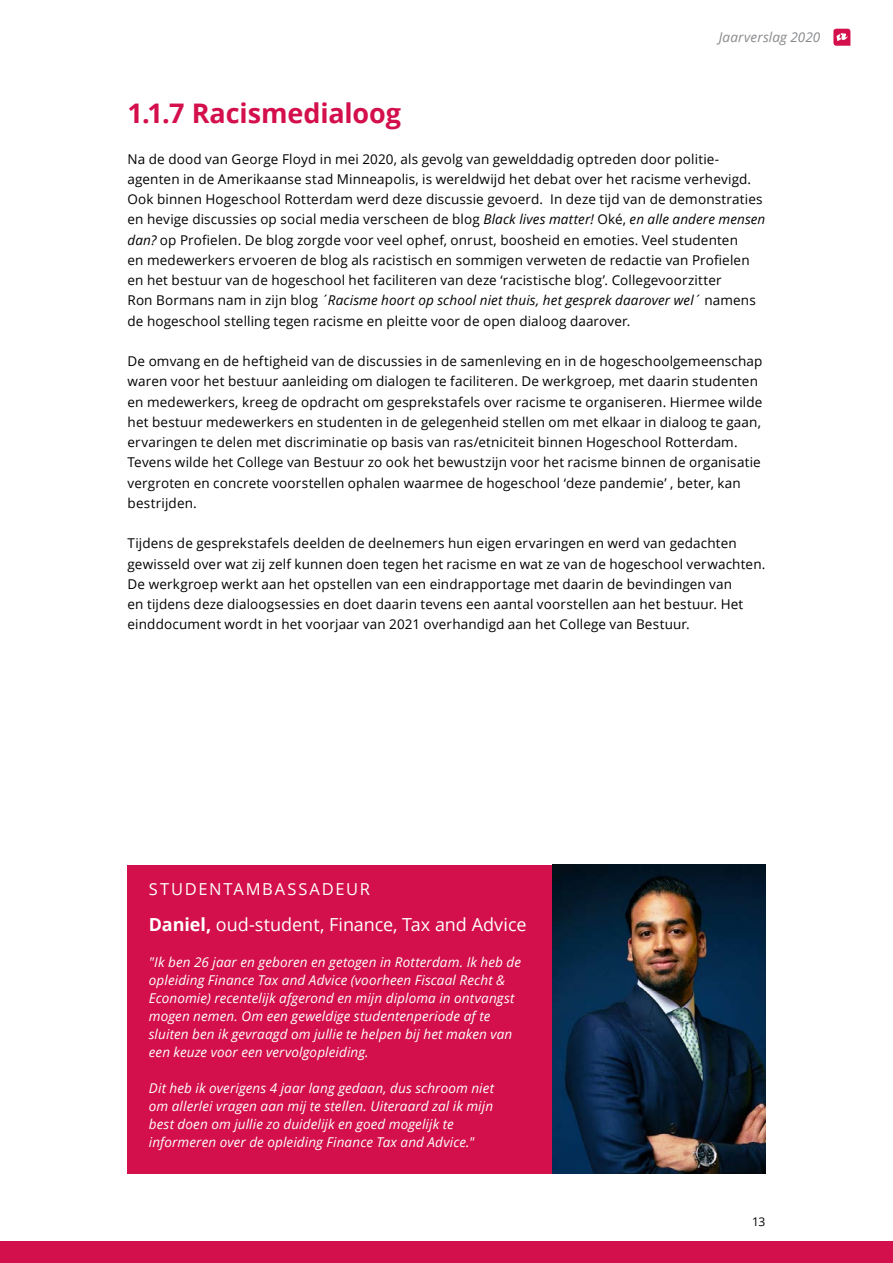
<style>
.page{position:relative;width:893px;height:1263px;background:#fff}
.page>*{position:absolute;margin:0;border:0;box-sizing:border-box;transform-origin:0 0}
.Kop2_zelfevaluatie{font:700 27px "Open Sans";letter-spacing:-.005em;color:#d30f4c}
.Broodtekst_9pt_zelfe{font:18px "Open Sans";letter-spacing:-.005em;color:#fff}
.Broodtekst_9pt_zelfe-2{font:16.5px "Open Sans";letter-spacing:.11em;color:#fff}
.Broodtekst_9pt_zelfe-3{font:13.5px/20.2px "Open Sans";letter-spacing:.01em;color:#000}
.Broodtekst_9pt_zelfe-4{font:italic 13.5px/18px "Open Sans";letter-spacing:.01em;color:#fff}
.t1{font:italic 13.5px "Open Sans";letter-spacing:.01em;color:#888a8d}
.t2{font:12px "Open Sans";color:#000}
.s1{font-style:italic}
.s2{font-weight:700}
</style>
<div class="page">
<svg style="left:833px;top:29px;width:17px;height:17px"></svg>
<div style="left:0;top:1242px;width:893px;height:21px;background:#d30f4c"></div>
<div style="left:128px;top:865px;width:637px;height:309px;background:#d30f4c"></div>
<img style="left:553px;top:865px;width:212px;height:309px">
<p class="t1" style="left:719px;top:28px;width:103px">Jaarverslag 2020</p>
<p class="Kop2_zelfevaluatie" style="left:128px;top:94px;width:275px">1.1.7 Racismedialoog</p>
<p class="Broodtekst_9pt_zelfe-3" style="left:128px;top:148px;width:639px">Na de dood van George Floyd in mei 2020, als gevolg van gewelddadig optreden door politie&shy;agenten in de Amerikaanse stad Minneapolis, is wereldwijd het debat over het racisme verhevigd.<br>Ook binnen Hogeschool Rotterdam werd deze discussie gevoerd. In deze tijd van de demonstraties en hevige discussies op social media verscheen de blog <span class="s1">Black lives matter!</span> Oké, <span class="s1">en alle andere mensen dan?</span> op Profielen. De blog zorgde voor veel ophef, onrust, boosheid en emoties. Veel studenten<br>en medewerkers ervoeren de blog als racistisch en sommigen verweten de redactie van Profielen en het bestuur van de hogeschool het faciliteren van deze ‘racistische blog’. Collegevoorzitter<br>Ron Bormans nam in zijn blog ´<span class="s1">Racisme hoort op school niet thuis, het gesprek daarover wel´</span> namens de hogeschool stelling tegen racisme en pleitte voor de open dialoog daarover.</p>
<p class="Broodtekst_9pt_zelfe-3" style="left:128px;top:351px;width:636px">De omvang en de heftigheid van de discussies in de samenleving en in de hogeschoolgemeenschap waren voor het bestuur aanleiding om dialogen te faciliteren. De werkgroep, met daarin studenten en medewerkers, kreeg de opdracht om gesprekstafels over racisme te organiseren. Hiermee wilde het bestuur medewerkers en studenten in de gelegenheid stellen om met elkaar in dialoog te gaan, ervaringen te delen met discriminatie op basis van ras/etniciteit binnen Hogeschool Rotterdam.<br>Tevens wilde het College van Bestuur zo ook het bewustzijn voor het racisme binnen de organisatie vergroten en concrete voorstellen ophalen waarmee de hogeschool ‘deze pandemie’ , beter, kan bestrijden.</p>
<p class="Broodtekst_9pt_zelfe-3" style="left:128px;top:533px;width:639px">Tijdens de gesprekstafels deelden de deelnemers hun eigen ervaringen en werd van gedachten gewisseld over wat zij zelf kunnen doen tegen het racisme en wat ze van de hogeschool verwachten.<br>De werkgroep werkt aan het opstellen van een eindrapportage met daarin de bevindingen van<br>en tijdens deze dialoogsessies en doet daarin tevens een aantal voorstellen aan het bestuur. Het einddocument wordt in het voorjaar van 2021 overhandigd aan het College van Bestuur.</p>
<p class="Broodtekst_9pt_zelfe-2" style="left:149px;top:877px;width:223px">STUDENTAMBASSADEUR</p>
<p class="Broodtekst_9pt_zelfe" style="left:149px;top:912px;width:379px"><span class="s2">Daniel,</span> oud-student, Finance, Tax and Advice</p>
<p class="Broodtekst_9pt_zelfe-4" style="left:149px;top:952px;width:374px">"Ik ben 26 jaar en geboren en getogen in Rotterdam. Ik heb de opleiding Finance Tax and Advice (voorheen Fiscaal Recht &amp; Economie) recentelijk afgerond en mijn diploma in ontvangst mogen nemen. Om een geweldige studentenperiode af te sluiten ben ik gevraagd om jullie te helpen bij het maken van een keuze voor een vervolgopleiding.</p>
<p class="Broodtekst_9pt_zelfe-4" style="left:149px;top:1078px;width:347px;text-align:justify">Dit heb ik overigens 4 jaar lang gedaan, dus schroom niet om allerlei vragen aan mij te stellen. Uiteraard zal ik mijn best doen om jullie zo duidelijk en goed mogelijk te</p>
<p class="Broodtekst_9pt_zelfe-4" style="left:149px;top:1132px;width:327px">informeren over de opleiding Finance Tax and Advice."</p>
<p class="t2" style="left:752px;top:1213px;width:15px">13</p>
</div>
